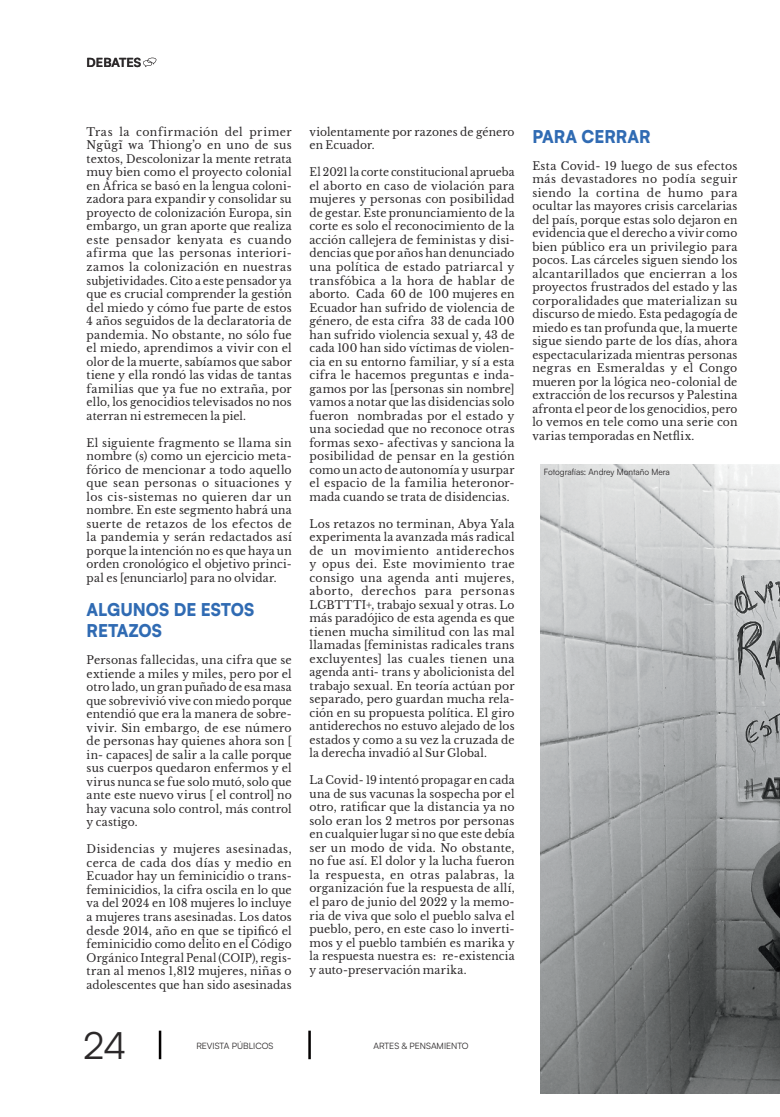
<style>
.page{position:relative;width:780px;height:1117px;background:#fff}
.page>*{position:absolute;margin:0;border:0;box-sizing:border-box;transform-origin:0 0}
.t1{font:37.5px "Satoshi";color:#2b2829}
.t2{font:900 17.5px/21px "Satoshi";letter-spacing:-.005em;color:#306bb3;scale:.95 1}
.t3{font:700 12.5px "Satoshi";color:#2b2829}
.t4{font:11.25px/13.5px "Libre Baskerville";letter-spacing:.01em;color:#2b2829;text-align:justify}
.t5{font:11.25px/13.5px "Libre Baskerville";letter-spacing:.01em;color:#2b2829;text-align:justify;scale:.93 1}
.t6{font:11.25px/13.5px "Libre Baskerville";letter-spacing:.01em;color:#2b2829;text-align:justify;scale:.94 1}
.t7{font:11.25px/13.5px "Libre Baskerville";letter-spacing:.01em;color:#2b2829;scale:.95 1}
.t8{font:8.75px "Satoshi";color:#2b2829}
.t9{font:8.75px "Satoshi";color:#2b2829;scale:.95 1}
</style>
<div class="page">
<svg style="left:143px;top:58px;width:13px;height:9px"></svg>
<hr style="left:308px;top:1030px;width:3px;height:28px;background:#030000">
<hr style="left:159px;top:1030px;width:2px;height:28px;background:#030000">
<img style="left:540px;top:464px;width:240px;height:629px">
<p class="t3" style="left:87px;top:55px;width:56px">DEBATES</p>
<p class="t4" style="left:87px;top:125px;width:207px">Tras la confirmación del primer Ngũgĩ wa Thiong’o en uno de sus textos, Descolonizar la mente retrata muy bien como el proyecto colonial en África se basó en la lengua coloni&shy;zadora para expandir y consolidar su proyecto de colonización Europa, sin embargo, un gran aporte que realiza este pensador kenyata es cuando afirma que las personas interiori&shy;zamos la colonización en nuestras subjetividades. Cito a este pensador ya que es crucial comprender la gestión del miedo y cómo fue parte de estos 4 años seguidos de la declaratoria de pandemia. No obstante, no sólo fue el miedo, aprendimos a vivir con el olor de la muerte, sabíamos que sabor tiene y ella rondó las vidas de tantas familias que ya fue no extraña, por ello, los genocidios televisados no nos aterran ni estremecen la piel.</p>
<p class="t4" style="left:87px;top:436px;width:207px">El siguiente fragmento se llama sin nombre (s) como un ejercicio meta&shy;fórico de mencionar a todo aquello que sean personas o situaciones y los cis-sistemas no quieren dar un nombre. En este segmento habrá una suerte de retazos de los efectos de la pandemia y serán redactados así porque la intención no es que haya un orden cronológico el objetivo princi&shy;pal es [enunciarlo] para no olvidar.</p>
<h2 class="t2" style="left:87px;top:599px;width:178px">ALGUNOS DE ESTOS<br>RETAZOS</h2>
<p class="t4" style="left:87px;top:653px;width:207px">Personas fallecidas, una cifra que se extiende a miles y miles, pero por el otro lado, un gran puñado de esa masa que sobrevivió vive con miedo porque entendió que era la manera de sobre&shy;vivir. Sin embargo, de ese número de personas hay quienes ahora son [ in- capaces] de salir a la calle porque sus cuerpos quedaron enfermos y el virus nunca se fue solo mutó, solo que ante este nuevo virus [ el control] no hay vacuna solo control, más control y castigo.</p>
<p class="t4" style="left:87px;top:842px;width:207px">Disidencias y mujeres asesinadas, cerca de cada dos días y medio en Ecuador hay un feminicidio o trans&shy;feminicidios, la cifra oscila en lo que va del 2024 en 108 mujeres lo incluye a mujeres trans asesinadas. Los datos desde 2014, año en que se tipi昀椀có el feminicidio como delito en el Código Orgánico Integral Penal (COIP), regis&shy;tran al menos 1,812 mujeres, niñas o adolescentes que han sido asesinadas</p>
<p class="t7" style="left:309px;top:125px;width:217px">violentamente por razones de género en Ecuador.</p>
<p class="t5" style="left:309px;top:166px;width:222px">El 2021 la corte constitucional aprueba el aborto en caso de violación para mujeres y personas con posibilidad de gestar. Este pronunciamiento de la corte es solo el reconocimiento de la acción callejera de feministas y disi&shy;dencias que por años han denunciado una política de estado patriarcal y transfóbica a la hora de hablar de aborto. Cada 60 de 100 mujeres en Ecuador han sufrido de violencia de género, de esta cifra 33 de cada 100 han sufrido violencia sexual y, 43 de cada 100 han sido víctimas de violen&shy;cia en su entorno familiar, y sí a esta cifra le hacemos preguntas e inda&shy;gamos por las [personas sin nombre] vamos a notar que las disidencias solo fueron nombradas por el estado y una sociedad que no reconoce otras formas sexo- afectivas y sanciona la posibilidad de pensar en la gestión como un acto de autonomía y usurpar el espacio de la familia heteronor&shy;mada cuando se trata de disidencias.</p>
<p class="t4" style="left:309px;top:517px;width:207px">Los retazos no terminan, Abya Yala experimenta la avanzada más radical de un movimiento antiderechos y opus dei. Este movimiento trae consigo una agenda anti mujeres, aborto, derechos para personas LGBTTTI+, trabajo sexual y otras. Lo más paradójico de esta agenda es que tienen mucha similitud con las mal llamadas [feministas radicales trans excluyentes] las cuales tienen una agenda anti- trans y abolicionista del trabajo sexual. En teoría actúan por separado, pero guardan mucha rela&shy;ción en su propuesta política. El giro antiderechos no estuvo alejado de los estados y como a su vez la cruzada de la derecha invadió al Sur Global.</p>
<p class="t6" style="left:309px;top:773px;width:220px">La Covid- 19 intentó propagar en cada una de sus vacunas la sospecha por el otro, rati昀椀car que la distancia ya no solo eran los 2 metros por personas en cualquier lugar si no que este debía ser un modo de vida. No obstante, no fue así. El dolor y la lucha fueron la respuesta, en otras palabras, la organización fue la respuesta de allí, el paro de junio del 2022 y la memo&shy;ria de viva que solo el pueblo salva el pueblo, pero, en este caso lo inverti&shy;mos y el pueblo también es marika y la respuesta nuestra es: re-existencia y auto-preservación marika.</p>
<h1 class="t1" style="left:83px;top:1025px;width:45px">24</h1>
<p class="t8" style="left:373px;top:1041px;width:97px">ARTES &amp; PENSAMIENTO</p>
<p class="t8" style="left:196px;top:1041px;width:79px">REVISTA PÚBLICOS</p>
<h2 class="t2" style="left:532px;top:126px;width:126px">PARA CERRAR</h2>
<p class="t4" style="left:532px;top:159px;width:207px">Esta Covid- 19 luego de sus efectos más devastadores no podía seguir siendo la cortina de humo para ocultar las mayores crisis carcelarias del país, porque estas solo dejaron en evidencia que el derecho a vivir como bien público era un privilegio para pocos. Las cárceles siguen siendo los alcantarillados que encierran a los proyectos frustrados del estado y las corporalidades que materializan su discurso de miedo. Esta pedagogía de miedo es tan profunda que, la muerte sigue siendo parte de los días, ahora espectacularizada mientras personas negras en Esmeraldas y el Congo mueren por la lógica neo-colonial de extracción de los recursos y Palestina afronta el peor de los genocidios, pero lo vemos en tele como una serie con varias temporadas en Net昀氀ix.</p>
<p class="t9" style="left:544px;top:467px;width:134px">Fotografías: Andrey Montaño Mera</p>
</div>
